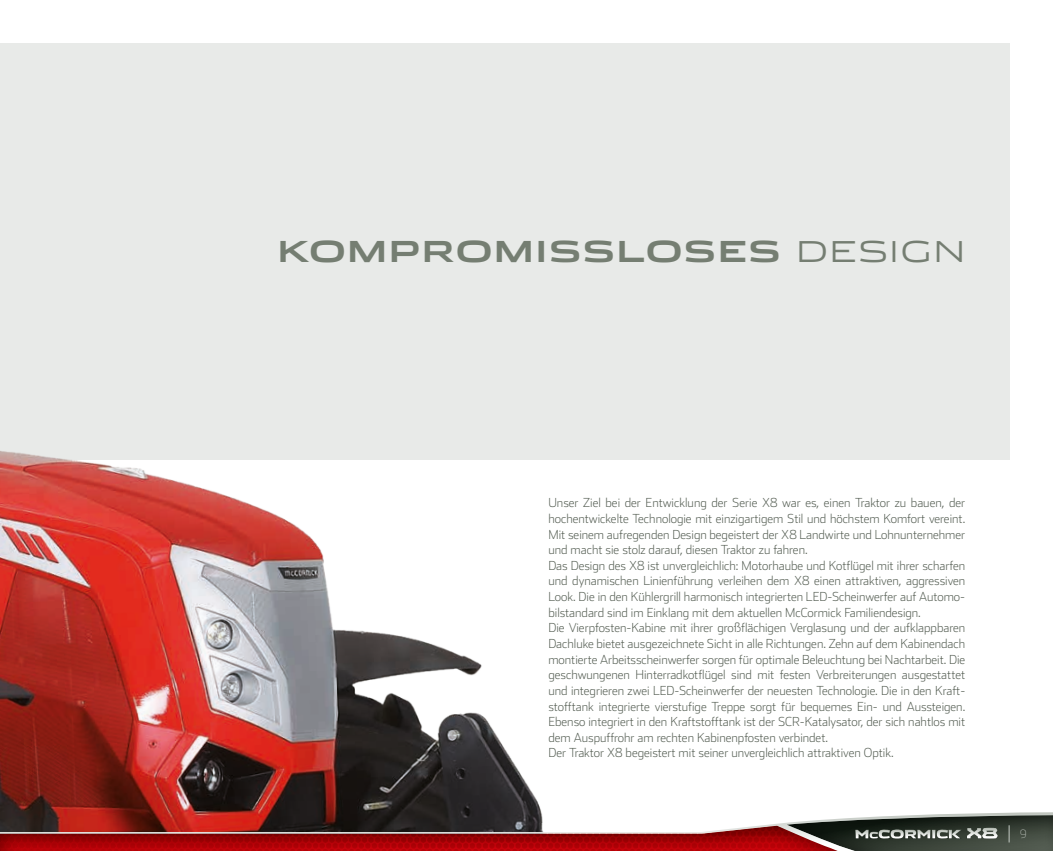
<style>
.page{position:relative;width:1053px;height:851px;background:#fff}
.page>*{position:absolute;margin:0;border:0;box-sizing:border-box;transform-origin:0 0}
.t1{font:700 28.75px "Stainless Ext";letter-spacing:.05em;color:#757e72}
.t2{font:200 12.5px/15.6px "Stainless";color:#525b50}
.t3{font:100 11.5px "Stainless";color:#c5cbc5}
.s1{font-weight:300}
</style>
<div class="page">
<div style="left:0;top:44px;width:1009px;height:416px;background:#e8eae8"></div>
<img style="left:0;top:43px;width:592px;height:769px">
<svg style="left:0;top:812px;width:1052px;height:3px"></svg>
<div style="left:785px;top:813px;width:267px;height:37px;background:#0e1910;opacity:.75"></div>
<svg style="left:0;top:815px;width:1052px;height:35px;background:#88413f"></svg>
<h1 class="t1" style="left:277px;top:235px;width:689px">KOMPROMISSLOSES <span class="s1">DESIGN</span></h1>
<p class="t2" style="left:548px;top:495px;width:418px">Unser Ziel bei der Entwicklung der Serie X8 war es, einen Traktor zu bauen, der hochentwickelte Technologie mit einzigartigem Stil und höchstem Komfort vereint.<br>Mit seinem aufregenden Design begeistert der X8 Landwirte und Lohnunternehmer und macht sie stolz darauf, diesen Traktor zu fahren.<br>Das Design des X8 ist unvergleichlich: Motorhaube und Kotflügel mit ihrer scharfen und dynamischen Linienführung verleihen dem X8 einen attraktiven, aggressiven Look. Die in den Kühlergrill harmonisch integrierten LED-Scheinwerfer auf Automo&shy;bilstandard sind im Einklang mit dem aktuellen McCormick Familiendesign.<br>Die Vierpfosten-Kabine mit ihrer großflächigen Verglasung und der aufklappbaren Dachluke bietet ausgezeichnete Sicht in alle Richtungen. Zehn auf dem Kabinendach montierte Arbeitsscheinwerfer sorgen für optimale Beleuchtung bei Nachtarbeit. Die geschwungenen Hinterradkotflügel sind mit festen Verbreiterungen ausgestattet und integrieren zwei LED-Scheinwerfer der neuesten Technologie. Die in den Kraft&shy;stofftank integrierte vierstufige Treppe sorgt für bequemes Ein- und Aussteigen.<br>Ebenso integriert in den Kraftstofftank ist der SCR-Katalysator, der sich nahtlos mit dem Auspuffrohr am rechten Kabinenpfosten verbindet.<br>Der Traktor X8 begeistert mit seiner unvergleichlich attraktiven Optik.</p>
<p class="t3" style="left:1019px;top:827px;width:8px">9</p>
</div>
